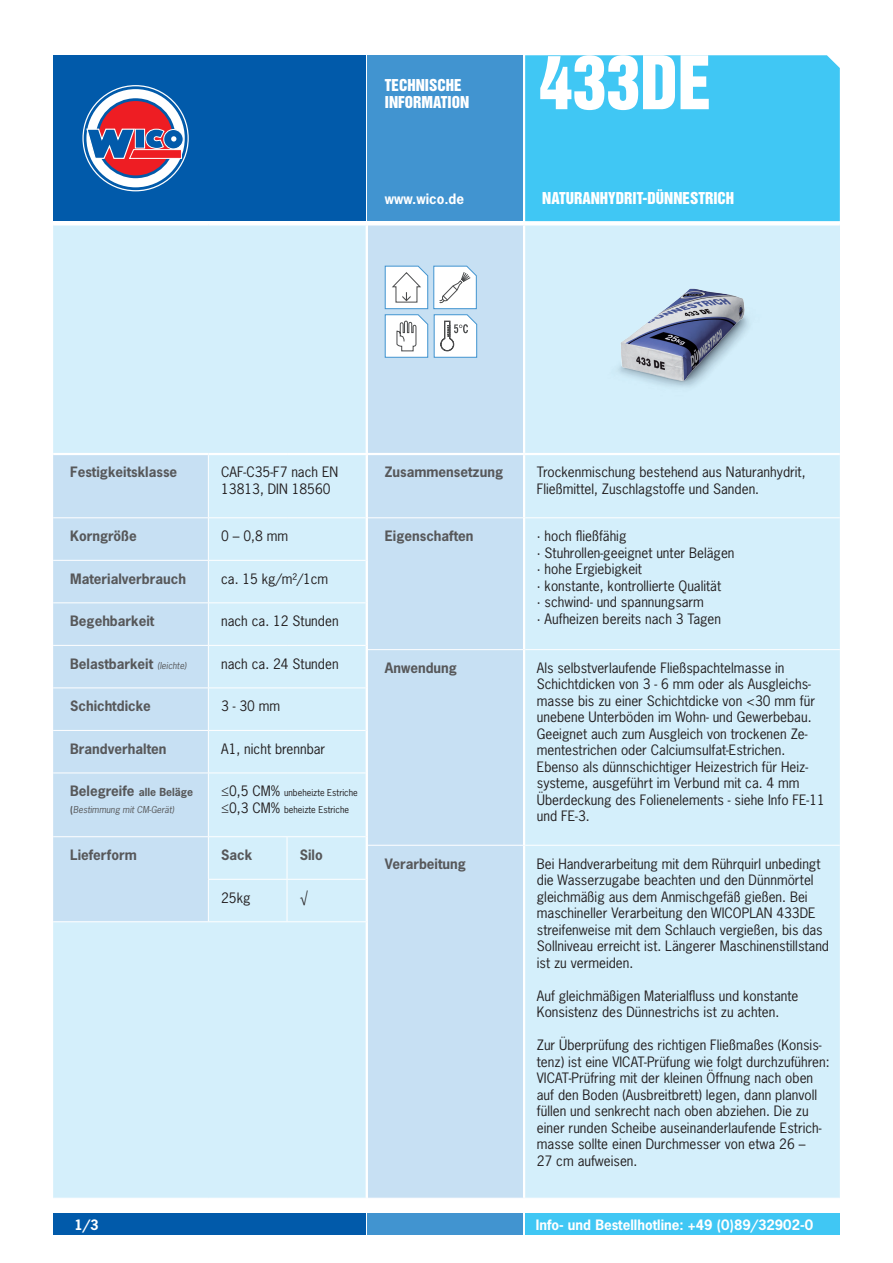
<style>
.page{position:relative;width:893px;height:1263px;background:#fff}
.page>*{position:absolute;margin:0;border:0;box-sizing:border-box;transform-origin:0 0}
.t1{font:67.5px "Helvetica Inserat LT Std";color:#fff}
.Subline_weiss{font:15px/17.2px "Helvetica Inserat LT Std";color:#fff}
.Copy{font:13.5px/16.5px "News Gothic Std";color:#231f20}
.Copy-2{font:700 13.5px "News Gothic Std";color:#57585a}
.Copy-3{font:700 13.5px "News Gothic Std";color:#fff}
.Copy-4{font:9px "News Gothic Std";color:#231f20}
.Copy-5{font:italic 9px "News Gothic Std";color:#57585a}
.s1{font-weight:400;font-style:italic;font-size:9px}
.s2{font-size:10.5px}
.s3{font-weight:700;font-style:normal}
.s4{font-size:13.5px}
</style>
<div class="page">
<div style="left:368px;top:225px;width:155px;height:973px;background:#c7e0f3"></div>
<div style="left:524px;top:224px;width:316px;height:230px;background:#d4effb"></div>
<div style="left:525px;top:455px;width:315px;height:743px;background:#d4effb"></div>
<hr style="left:524px;top:223px;width:316px;height:2px;background:#fff">
<hr style="left:368px;top:517px;width:155px;height:1px;background:#fff">
<hr style="left:525px;top:517px;width:315px;height:1px;background:#fff">
<hr style="left:368px;top:649px;width:155px;height:1px;background:#fff">
<hr style="left:525px;top:649px;width:315px;height:1px;background:#fff">
<hr style="left:368px;top:845px;width:155px;height:1px;background:#fff">
<hr style="left:525px;top:845px;width:315px;height:1px;background:#fff">
<hr style="left:523px;top:225px;width:2px;height:228px;background:#fff">
<hr style="left:368px;top:453px;width:156px;height:2px;background:#fff">
<hr style="left:524px;top:453px;width:316px;height:2px;background:#fff">
<div style="left:53px;top:225px;width:313px;height:973px;background:#d4effb"></div>
<div style="left:53px;top:455px;width:155px;height:466px;background:#c7e0f3"></div>
<hr style="left:53px;top:921px;width:155px;height:1px;background:#fff">
<hr style="left:208px;top:921px;width:79px;height:1px;background:#fff">
<hr style="left:287px;top:921px;width:81px;height:1px;background:#fff">
<hr style="left:208px;top:455px;width:1px;height:62px;background:#fff">
<hr style="left:53px;top:517px;width:155px;height:1px;background:#fff">
<hr style="left:208px;top:517px;width:79px;height:1px;background:#fff">
<hr style="left:208px;top:518px;width:1px;height:42px;background:#fff">
<hr style="left:287px;top:517px;width:79px;height:1px;background:#fff">
<hr style="left:53px;top:560px;width:155px;height:1px;background:#fff">
<hr style="left:208px;top:560px;width:79px;height:1px;background:#fff">
<hr style="left:208px;top:561px;width:1px;height:41px;background:#fff">
<hr style="left:287px;top:560px;width:79px;height:1px;background:#fff">
<hr style="left:53px;top:602px;width:155px;height:1px;background:#fff">
<hr style="left:208px;top:602px;width:79px;height:1px;background:#fff">
<hr style="left:208px;top:603px;width:1px;height:42px;background:#fff">
<hr style="left:287px;top:602px;width:79px;height:1px;background:#fff">
<hr style="left:53px;top:645px;width:155px;height:1px;background:#fff">
<hr style="left:208px;top:645px;width:79px;height:1px;background:#fff">
<hr style="left:208px;top:646px;width:1px;height:41px;background:#fff">
<hr style="left:287px;top:645px;width:79px;height:1px;background:#fff">
<hr style="left:53px;top:687px;width:155px;height:1px;background:#fff">
<hr style="left:208px;top:687px;width:79px;height:1px;background:#fff">
<hr style="left:208px;top:688px;width:1px;height:42px;background:#fff">
<hr style="left:287px;top:687px;width:79px;height:1px;background:#fff">
<hr style="left:53px;top:730px;width:155px;height:1px;background:#fff">
<hr style="left:208px;top:730px;width:79px;height:1px;background:#fff">
<hr style="left:208px;top:731px;width:1px;height:41px;background:#fff">
<hr style="left:287px;top:730px;width:79px;height:1px;background:#fff">
<hr style="left:53px;top:772px;width:155px;height:1px;background:#fff">
<hr style="left:208px;top:772px;width:79px;height:1px;background:#fff">
<hr style="left:208px;top:773px;width:1px;height:63px;background:#fff">
<hr style="left:287px;top:772px;width:79px;height:1px;background:#fff">
<hr style="left:53px;top:836px;width:155px;height:1px;background:#fff">
<hr style="left:208px;top:836px;width:79px;height:1px;background:#fff">
<hr style="left:208px;top:837px;width:1px;height:42px;background:#fff">
<hr style="left:287px;top:836px;width:79px;height:1px;background:#fff">
<hr style="left:287px;top:837px;width:1px;height:42px;background:#fff">
<hr style="left:208px;top:879px;width:79px;height:1px;background:#fff">
<hr style="left:208px;top:880px;width:1px;height:41px;background:#fff">
<hr style="left:287px;top:879px;width:79px;height:1px;background:#fff">
<hr style="left:287px;top:880px;width:1px;height:41px;background:#fff">
<hr style="left:53px;top:453px;width:155px;height:2px;background:#fff">
<hr style="left:208px;top:453px;width:79px;height:2px;background:#fff">
<hr style="left:287px;top:453px;width:81px;height:2px;background:#fff">
<div style="left:525px;top:55px;width:315px;height:166px;background:#40c7f4"></div>
<div style="left:368px;top:55px;width:155px;height:166px;background:#4194d0"></div>
<div style="left:53px;top:1213px;width:313px;height:21px;background:#015aaa"></div>
<div style="left:368px;top:1213px;width:155px;height:21px;background:#4194d0"></div>
<div style="left:525px;top:1213px;width:315px;height:21px;background:#40c7f4"></div>
<div style="left:53px;top:55px;width:313px;height:166px;background:#015aaa"></div>
<div style="left:82px;top:85px;width:107px;height:106px;border:5px solid #fff;border-radius:50%"></div>
<svg style="left:85px;top:88px;width:101px;height:101px;background:#d1e1ef"></svg>
<div style="left:84px;top:86px;width:103px;height:104px;border:3px solid #015aaa;border-radius:50%"></div>
<div style="left:97px;top:100px;width:77px;height:77px;background:#ee1d23;border-radius:50%"></div>
<div style="left:96px;top:98px;width:80px;height:80px;border:3px solid #015aaa;border-radius:50%"></div>
<div style="left:163px;top:129px;width:21px;height:20px;border:1px solid #fff;border-radius:50%"></div>
<svg style="left:86px;top:128px;width:96px;height:31px"></svg>
<svg style="left:384px;top:265px;width:94px;height:93px"></svg>
<img style="left:554px;top:215px;width:253px;height:254px">
<p class="Subline_weiss" style="left:385px;top:77px;width:86px">TECHNISCHE<br>INFORMATION</p>
<p class="t1" style="left:539px;top:42px;width:174px">433DE</p>
<p class="Copy-3" style="left:385px;top:190px;width:81px">www.wico.de</p>
<p class="Subline_weiss" style="left:542px;top:190px;width:194px">NATURANHYDRIT-DÜNNESTRICH</p>
<p class="Copy-2" style="left:70px;top:463px;width:109px">Festigkeitsklasse</p>
<p class="Copy" style="left:221px;top:464px;width:119px">CAF-C35-F7 nach EN<br>13813, DIN 18560</p>
<p class="Copy-2" style="left:70px;top:527px;width:68px">Korngröße</p>
<p class="Copy" style="left:221px;top:528px;width:69px">0 – 0,8 mm</p>
<p class="Copy-2" style="left:70px;top:569px;width:117px">Materialverbrauch</p>
<p class="Copy" style="left:221px;top:570px;width:109px">ca. 15 kg/m²/1cm</p>
<p class="Copy-2" style="left:70px;top:612px;width:86px">Begehbarkeit</p>
<p class="Copy" style="left:221px;top:613px;width:119px">nach ca. 12 Stunden</p>
<p class="Copy-2" style="left:70px;top:655px;width:118px">Belastbarkeit <span class="s1">(leichte)</span></p>
<p class="Copy" style="left:221px;top:655px;width:119px">nach ca. 24 Stunden</p>
<p class="Copy-2" style="left:70px;top:697px;width:82px">Schichtdicke</p>
<p class="Copy" style="left:221px;top:698px;width:61px">3 - 30 mm</p>
<p class="Copy-2" style="left:70px;top:740px;width:98px">Brandverhalten</p>
<p class="Copy" style="left:221px;top:740px;width:106px">A1, nicht brennbar</p>
<p class="Copy-2" style="left:70px;top:782px;width:124px">Belegreife <span class="s2">alle Beläge</span></p>
<p class="Copy-5" style="left:70px;top:803px;width:105px"><span class="s3">(</span>Bestimmung mit CM-Gerät)</p>
<p class="Copy-4" style="left:221px;top:787px;width:138px"><span class="s4">≤0,5 CM%</span> unbeheizte Estriche</p>
<p class="Copy-4" style="left:221px;top:803px;width:129px"><span class="s4">≤0,3 CM%</span> beheizte Estriche</p>
<p class="Copy-2" style="left:70px;top:846px;width:68px">Lieferform</p>
<p class="Copy-2" style="left:221px;top:846px;width:33px">Sack</p>
<p class="Copy-2" style="left:300px;top:846px;width:24px">Silo</p>
<p class="Copy" style="left:221px;top:889px;width:31px">25kg</p>
<p class="Copy" style="left:300px;top:889px;width:10px">√</p>
<p class="Copy-2" style="left:385px;top:463px;width:120px">Zusammensetzung</p>
<p class="Copy" style="left:537px;top:464px;width:270px">Trockenmischung bestehend aus Naturanhydrit,<br>Fließmittel, Zuschlagstoffe und Sanden.</p>
<p class="Copy-2" style="left:385px;top:527px;width:90px">Eigenschaften</p>
<p class="Copy" style="left:537px;top:528px;width:91px">· hoch fließfähig</p>
<p class="Copy" style="left:537px;top:544px;width:199px">· Stuhrollen-geeignet unter Belägen</p>
<p class="Copy" style="left:537px;top:561px;width:107px">· hohe Ergiebigkeit</p>
<p class="Copy" style="left:537px;top:577px;width:186px">· konstante, kontrollierte Qualität</p>
<p class="Copy" style="left:537px;top:594px;width:169px">· schwind- und spannungsarm</p>
<p class="Copy" style="left:537px;top:610px;width:186px">· Aufheizen bereits nach 3 Tagen</p>
<p class="Copy-2" style="left:385px;top:659px;width:74px">Anwendung</p>
<p class="Copy" style="left:537px;top:659px;width:280px">Als selbstverlaufende Fließspachtelmasse in Schichtdicken von 3 - 6 mm oder als Ausgleichs&shy;masse bis zu einer Schichtdicke von &lt;30 mm für unebene Unterböden im Wohn- und Gewerbebau.</p>
<p class="Copy" style="left:537px;top:725px;width:272px">Geeignet auch zum Ausgleich von trockenen Ze&shy;mentestrichen oder Calciumsulfat-Estrichen.</p>
<p class="Copy" style="left:537px;top:758px;width:290px">Ebenso als dünnschichtiger Heizestrich für Heiz&shy;systeme, ausgeführt im Verbund mit ca. 4 mm Überdeckung des Folienelements - siehe Info FE-11 und FE-3.</p>
<p class="Copy-2" style="left:385px;top:854px;width:83px">Verarbeitung</p>
<p class="Copy" style="left:537px;top:855px;width:294px">Bei Handverarbeitung mit dem Rührquirl unbedingt die Wasserzugabe beachten und den Dünnmörtel gleichmäßig aus dem Anmischgefäß gießen. Bei maschineller Verarbeitung den WICOPLAN 433DE streifenweise mit dem Schlauch vergießen, bis das Sollniveau erreicht ist. Längerer Maschinenstillstand ist zu vermeiden.</p>
<p class="Copy" style="left:537px;top:987px;width:263px">Auf gleichmäßigen Materialfluss und konstante<br>Konsistenz des Dünnestrichs ist zu achten.</p>
<p class="Copy" style="left:537px;top:1036px;width:294px">Zur Überprüfung des richtigen Fließmaßes (Konsis&shy;tenz) ist eine VICAT-Prüfung wie folgt durchzuführen:</p>
<p class="Copy" style="left:537px;top:1069px;width:286px">VICAT-Prüfring mit der kleinen Öffnung nach oben auf den Boden (Ausbreitbrett) legen, dann planvoll füllen und senkrecht nach oben abziehen. Die zu einer runden Scheibe auseinanderlaufende Estrich&shy;masse sollte einen Durchmesser von etwa 26 –</p>
<p class="Copy" style="left:537px;top:1152px;width:102px">27 cm aufweisen.</p>
<p class="Copy-3" style="left:74px;top:1216px;width:26px">1/3</p>
<p class="Copy-3" style="left:536px;top:1216px;width:279px">Info- und Bestellhotline: +49 (0)89/32902-0</p>
</div>
